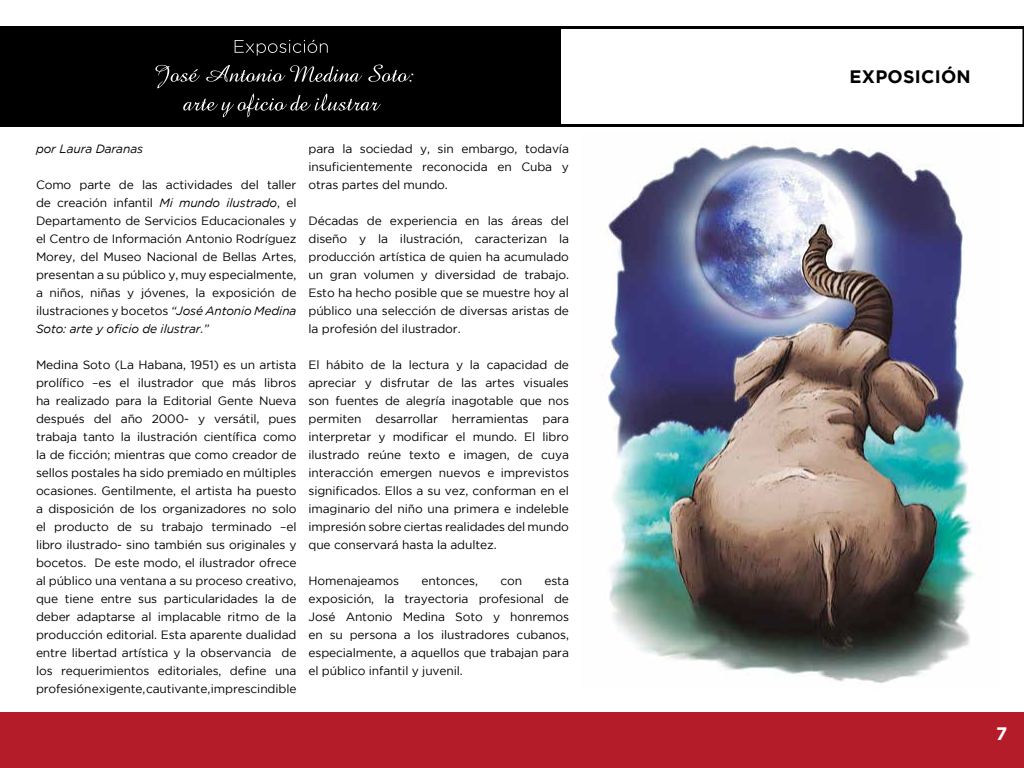
<style>
.page{position:relative;width:1024px;height:768px;background:#fff}
.page>*{position:absolute;margin:0;border:0;box-sizing:border-box;transform-origin:0 0}
.t1{font:700 18px "Gotham";letter-spacing:.015em;color:#000}
.t2{font:700 18px "Gotham";color:#fff}
.t3{font:12px/18px "Gotham";letter-spacing:-.01em;color:#000;text-align:justify}
.t4{font:italic 12px "Gotham";letter-spacing:-.01em;color:#000}
.s1{font-style:italic}
</style>
<div class="page">
<div style="left:0;top:26px;width:558px;height:101px;background:#000"></div>
<div style="left:0;top:712px;width:1024px;height:56px;background:#b51c29"></div>
<svg style="left:183px;top:94px;width:198px;height:23px"></svg>
<svg style="left:155px;top:65px;width:258px;height:23px"></svg>
<svg style="left:235px;top:40px;width:93px;height:16px"></svg>
<img style="left:605px;top:145px;width:375px;height:538px">
<svg style="left:558px;top:26px;width:466px;height:101px"></svg>
<p class="t4" style="left:36px;top:142px;width:109px">por Laura Daranas</p>
<p class="t3" style="left:36px;top:175px;width:262px">Como parte de las actividades del taller de creación infantil <span class="s1">Mi mundo ilustrado</span>, el Departamento de Servicios Educacionales y el Centro de Información Antonio Rodríguez Morey, del Museo Nacional de Bellas Artes, presentan a su público y, muy especialmente, a niños, niñas y jóvenes, la exposición de ilustraciones y bocetos <span class="s1">“José Antonio Medina Soto: arte y oficio de ilustrar.”</span></p>
<p class="t3" style="left:36px;top:355px;width:262px">Medina Soto (La Habana, 1951) es un artista prolífico –es el ilustrador que más libros ha realizado para la Editorial Gente Nueva después del año 2000- y versátil, pues trabaja tanto la ilustración científica como la de ficción; mientras que como creador de sellos postales ha sido premiado en múltiples ocasiones. Gentilmente, el artista ha puesto a disposición de los organizadores no solo el producto de su trabajo terminado –el libro ilustrado- sino también sus originales y bocetos. De este modo, el ilustrador ofrece al público una ventana a su proceso creativo, que tiene entre sus particularidades la de deber adaptarse al implacable ritmo de la producción editorial. Esta aparente dualidad entre libertad artística y la observancia de los requerimientos editoriales, define una profesión exigente, cautivante, imprescindible</p>
<p class="t3" style="left:308px;top:139px;width:262px">para la sociedad y, sin embargo, todavía insuficientemente reconocida en Cuba y otras partes del mundo.</p>
<p class="t3" style="left:308px;top:211px;width:262px">Décadas de experiencia en las áreas del diseño y la ilustración, caracterizan la producción artística de quien ha acumulado un gran volumen y diversidad de trabajo.<br>Esto ha hecho posible que se muestre hoy al público una selección de diversas aristas de la profesión del ilustrador.</p>
<p class="t3" style="left:308px;top:355px;width:262px">El hábito de la lectura y la capacidad de apreciar y disfrutar de las artes visuales son fuentes de alegría inagotable que nos permiten desarrollar herramientas para interpretar y modificar el mundo. El libro ilustrado reúne texto e imagen, de cuya interacción emergen nuevos e imprevistos significados. Ellos a su vez, conforman en el imaginario del niño una primera e indeleble impresión sobre ciertas realidades del mundo que conservará hasta la adultez.</p>
<p class="t3" style="left:308px;top:571px;width:92px">Homenajeamos</p>
<p class="t3" style="left:422px;top:571px;width:58px">entonces,</p>
<p class="t3" style="left:500px;top:571px;width:23px">con</p>
<p class="t3" style="left:308px;top:571px;width:262px;text-indent:236px">esta exposición, la trayectoria profesional de José Antonio Medina Soto y honremos en su persona a los ilustradores cubanos, especialmente, a aquellos que trabajan para el público infantil y juvenil.</p>
<h1 class="t1" style="left:850px;top:66px;width:123px">EXPOSICIÓN</h1>
<h1 class="t2" style="left:996px;top:723px;width:13px">7</h1>
</div>
